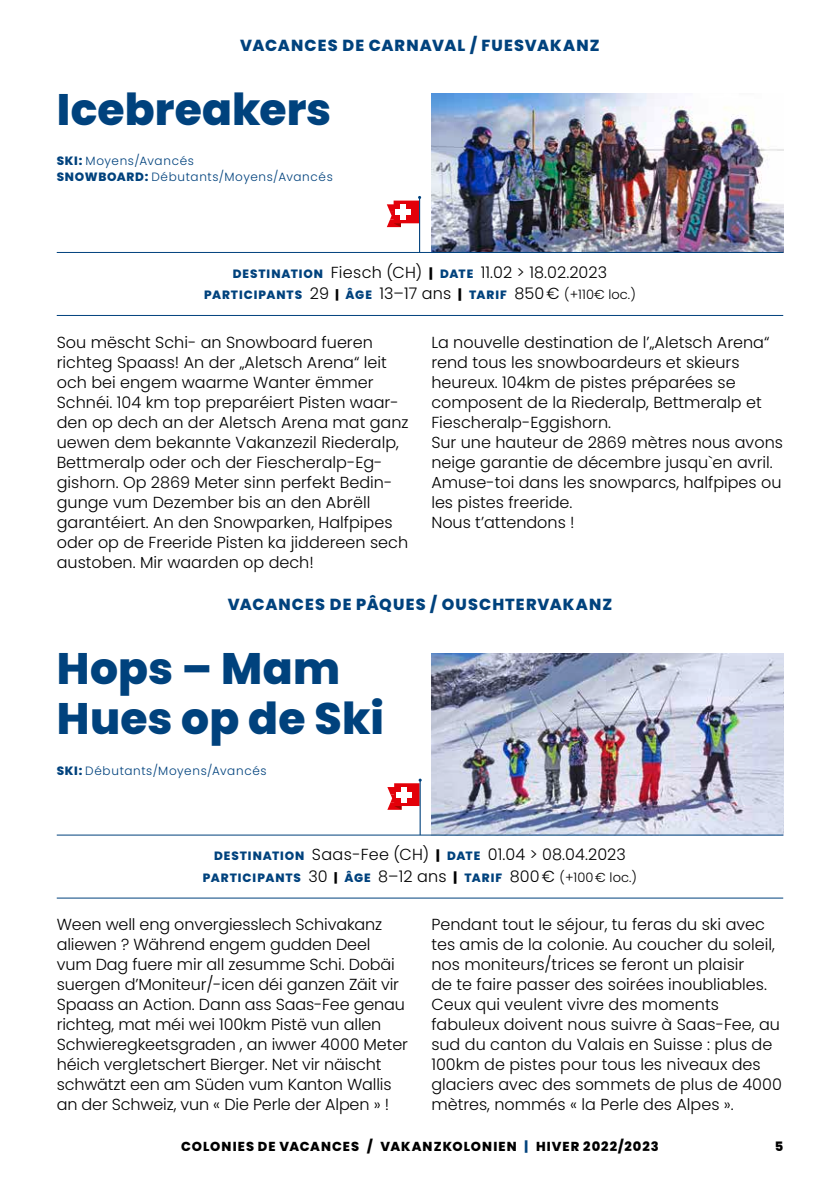
<style>
.page{position:relative;width:840px;height:1191px;background:#fff}
.page>*{position:absolute;margin:0;border:0;box-sizing:border-box;transform-origin:0 0}
.t1{font:800 44px/50px "Poppins";letter-spacing:.005em;color:#00427d}
.t2{font:300 16px/20px "Poppins";color:#000}
.t3{font:800 16px "Poppins";letter-spacing:.065em;color:#00427d}
.t4{font:800 13px "Poppins";letter-spacing:.08em;color:#000}
.t5{font:800 12px "Poppins";letter-spacing:.075em;color:#00427d}
.t6{font:300 12px/16px "Poppins";letter-spacing:.055em;color:#00427d}
.s1{font-weight:800}
.s2{font-weight:800;font-size:12px;color:#00427d}
.s3{font-weight:800;font-size:13px}
.s4{font-weight:300;font-size:16px;color:#000}
.s5{color:#000}
.s6{font-size:13px;color:#000}
.s7{font-weight:300;font-size:13px;color:#000}
.s8{color:#00427d}
</style>
<div class="page">
<img style="left:431px;top:94px;width:351px;height:158px">
<hr style="left:419px;top:198px;width:1px;height:54px;background:#00427d">
<svg style="left:386px;top:196px;width:35px;height:31px"></svg>
<div style="left:400px;top:204px;width:5px;height:16px;background:#fff"></div>
<div style="left:395px;top:209px;width:16px;height:6px;background:#fff"></div>
<hr style="left:57px;top:252px;width:725px;height:1px;background:#00427d">
<hr style="left:57px;top:315px;width:725px;height:1px;background:#00427d">
<img style="left:431px;top:653px;width:351px;height:181px">
<hr style="left:419px;top:780px;width:1px;height:55px;background:#00427d">
<svg style="left:387px;top:778px;width:34px;height:32px"></svg>
<div style="left:400px;top:786px;width:6px;height:16px;background:#fff"></div>
<div style="left:395px;top:792px;width:16px;height:5px;background:#fff"></div>
<hr style="left:57px;top:834px;width:725px;height:1px;background:#00427d">
<hr style="left:57px;top:897px;width:725px;height:1px;background:#00427d">
<p class="t3" style="left:240px;top:36px;width:361px">VACANCES DE CARNAVAL / FUESVAKANZ</p>
<h1 class="t1" style="left:57px;top:84px;width:276px">Icebreakers</h1>
<p class="t6" style="left:57px;top:153px;width:277px"><span class="s1">SKI:</span> Moyens/Avancés<br><span class="s1">SNOWBOARD:</span> Débutants/Moyens/Avancés</p>
<p class="t2" style="left:233px;top:262px;width:375px"><span class="s2">DESTINATION</span> Fiesch (CH) <span class="s3">|</span> <span class="s2">DATE</span> 11.02 &gt; 18.02.2023</p>
<p class="t5" style="left:204px;top:288px;width:433px">PARTICIPANTS <span class="s4">29</span> <span class="s5">|</span> ÂGE <span class="s4">13–17 ans</span> <span class="s6">|</span> TARIF <span class="s4">850€</span> <span class="s7">(+110€ loc.)</span></p>
<p class="t2" style="left:57px;top:332px;width:353px">Sou mëscht Schi- an Snowboard fueren richteg Spaass! An der „Aletsch Arena“ leit och bei engem waarme Wanter ëmmer Schnéi. 104 km top preparéiert Pisten waar&shy;den op dech an der Aletsch Arena mat ganz uewen dem bekannte Vakanzezil Riederalp, Bettmeralp oder och der Fiescheralp-Eg&shy;gishorn. Op 2869 Meter sinn perfekt Bedin&shy;gunge vum Dezember bis an den Abrëll garantéiert. An den Snowparken, Halfpipes oder op de Freeride Pisten ka jiddereen sech austoben. Mir waarden op dech!</p>
<p class="t2" style="left:431px;top:332px;width:353px">La nouvelle destination de l’„Aletsch Arena“ rend tous les snowboardeurs et skieurs heureux. 104km de pistes préparées se composent de la Riederalp, Bettmeralp et Fiescheralp-Eggishorn.<br>Sur une hauteur de 2869 mètres nous avons neige garantie de décembre jusqu`en avril.<br>Amuse-toi dans les snowparcs, halfpipes ou les pistes freeride.<br>Nous t’attendons !</p>
<p class="t3" style="left:227px;top:595px;width:386px">VACANCES DE PÂQUES / OUSCHTERVAKANZ</p>
<h1 class="t1" style="left:57px;top:644px;width:328px">Hops – Mam<br>Hues op de Ski</h1>
<p class="t6" style="left:57px;top:762px;width:211px"><span class="s1">SKI:</span> Débutants/Moyens/Avancés</p>
<p class="t2" style="left:214px;top:844px;width:413px"><span class="s2">DESTINATION</span> Saas-Fee (CH) <span class="s3">|</span> <span class="s2">DATE</span> 01.04 &gt; 08.04.2023</p>
<p class="t5" style="left:203px;top:871px;width:435px">PARTICIPANTS <span class="s4">30</span> <span class="s5">|</span> ÂGE <span class="s4">8–12 ans</span> <span class="s6">|</span> TARIF <span class="s4">800€</span> <span class="s7">(+100€ loc.)</span></p>
<p class="t2" style="left:57px;top:914px;width:352px">Ween well eng onvergiesslech Schivakanz aliewen ? Während engem gudden Deel vum Dag fuere mir all zesumme Schi. Dobäi suergen d’Moniteur/-icen déi ganzen Zäit vir Spaass an Action. Dann ass Saas-Fee genau richteg, mat méi wei 100km Pistë vun allen Schwieregkeetsgraden , an iwwer 4000 Meter héich vergletschert Bierger. Net vir näischt schwätzt een am Süden vum Kanton Wallis an der Schweiz, vun « Die Perle der Alpen » !</p>
<p class="t2" style="left:431px;top:914px;width:352px">Pendant tout le séjour, tu feras du ski avec tes amis de la colonie. Au coucher du soleil, nos moniteurs/trices se feront un plaisir<br>de te faire passer des soirées inoubliables.<br>Ceux qui veulent vivre des moments fabuleux doivent nous suivre à Saas-Fee, au sud du canton du Valais en Suisse : plus de 100km de pistes pour tous les niveaux des glaciers avec des sommets de plus de 4000 mètres, nommés « la Perle des Alpes ».</p>
<p class="t4" style="left:181px;top:1139px;width:479px">COLONIES DE VACANCES / VAKANZKOLONIEN <span class="s8">|</span> HIVER 2022/2023</p>
<p class="t4" style="left:774px;top:1139px;width:10px">5</p>
</div>
